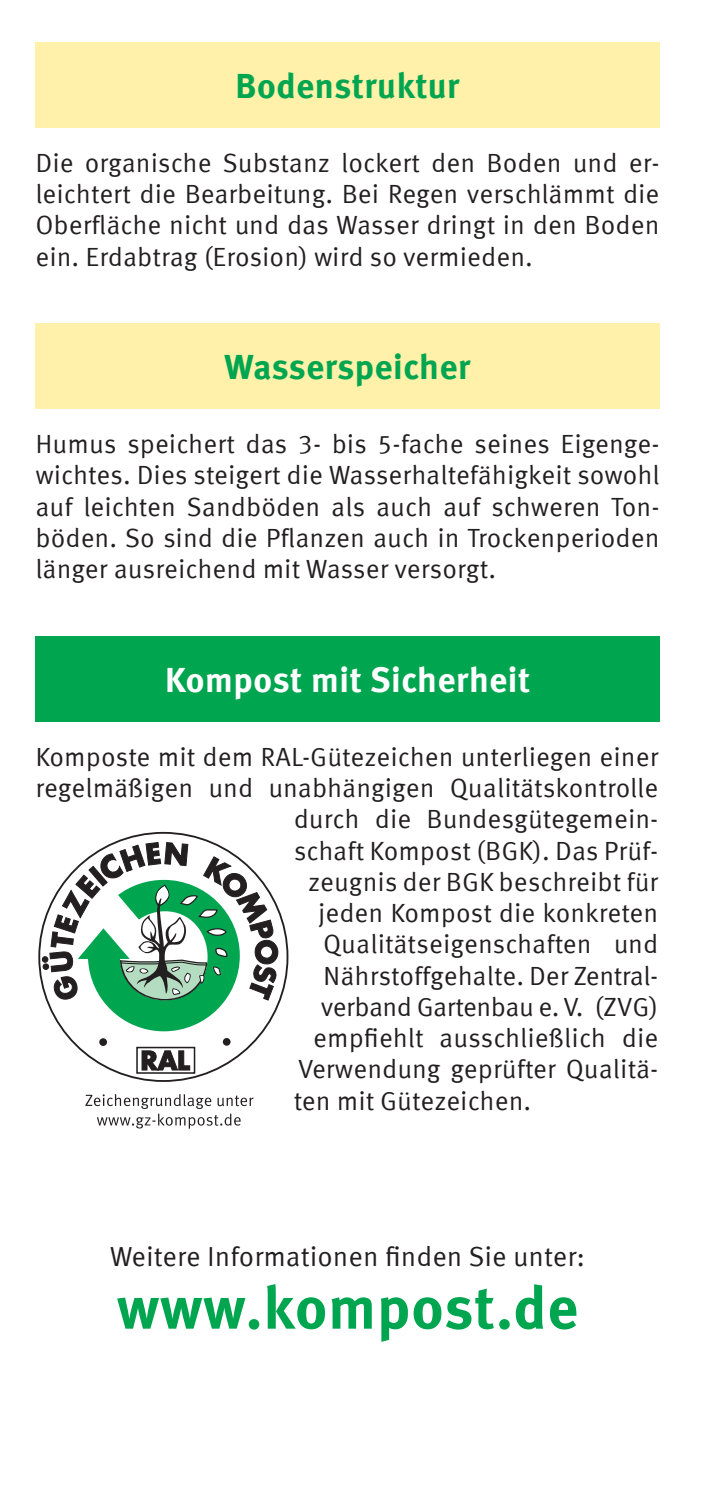
<style>
.page{position:relative;width:705px;height:1489px;background:#fff}
.page>*{position:absolute;margin:0;border:0;box-sizing:border-box;transform-origin:0 0}
.t1{font:700 60px "Meta Corr";color:#00a54f}
.t2{font:700 35px "Meta Corr";color:#00a54f}
.t3{font:700 35px "Meta Corr";color:#fff}
.t4{font:27.5px "Meta Corr";color:#231f20}
.t5{font:26.25px/31.2px "Meta Corr";color:#231f20;text-align:justify}
.t6{font:26.25px "Meta Corr";letter-spacing:-.02em;color:#231f20}
</style>
<div class="page">
<div style="left:35px;top:43px;width:624px;height:85px;background:#fff0aa"></div>
<div style="left:35px;top:324px;width:624px;height:85px;background:#fff0aa"></div>
<div style="left:35px;top:636px;width:624px;height:85px;background:#00a54f"></div>
<div style="left:99px;top:1038px;width:8px;height:7px;background:#231f20;border-radius:50%"></div>
<div style="left:136px;top:1046px;width:59px;height:27px;border:2px solid #231f20"></div>
<svg style="left:142px;top:1050px;width:48px;height:20px"></svg>
<div style="left:223px;top:1037px;width:7px;height:8px;background:#231f20;border-radius:50%"></div>
<svg style="left:42px;top:842px;width:236px;height:189px"></svg>
<svg style="left:85px;top:1094px;width:168px;height:34px"></svg>
<h2 class="t2" style="left:235px;top:72px;width:226px">Bodenstruktur</h2>
<p class="t5" style="left:35px;top:149px;width:625px">Die organische Substanz lockert den Boden und er&shy;leichtert die Bearbeitung. Bei Regen verschlämmt die Oberfläche nicht und das Wasser dringt in den Boden ein. Erdabtrag (Erosion) wird so vermieden.</p>
<h2 class="t2" style="left:224px;top:353px;width:248px">Wasserspeicher</h2>
<p class="t5" style="left:35px;top:430px;width:625px">Humus speichert das 3- bis 5-fache seines Eigenge&shy;wichtes. Dies steigert die Wasserhaltefähigkeit sowohl auf leichten Sandböden als auch auf schweren Ton&shy;böden. So sind die Pflanzen auch in Trockenperioden länger ausreichend mit Wasser versorgt.</p>
<h2 class="t3" style="left:165px;top:666px;width:367px">Kompost mit Sicherheit</h2>
<p class="t5" style="left:35px;top:742px;width:624px">Komposte mit dem RAL-Gütezeichen unterliegen einer</p>
<p class="t5" style="left:35px;top:774px;width:624px">regelmäßigen und unabhängigen Qualitätskontrolle</p>
<p class="t5" style="left:293px;top:805px;width:366px">durch die Bundesgütegemein-</p>
<p class="t5" style="left:293px;top:836px;width:366px">schaft Kompost (BGK). Das Prüf-</p>
<p class="t5" style="left:308px;top:867px;width:351px">zeugnis der BGK beschreibt für</p>
<p class="t5" style="left:318px;top:899px;width:341px">jeden Kompost die konkreten</p>
<p class="t5" style="left:323px;top:930px;width:337px">Qualitätseigenschaften und</p>
<p class="t5" style="left:323px;top:961px;width:337px">Nährstoffgehalte. Der Zentral-</p>
<p class="t6" style="left:320px;top:995px;width:339px">verband Gartenbau e. V. (ZVG)</p>
<p class="t5" style="left:313px;top:1021px;width:347px">empfiehlt ausschließlich die</p>
<p class="t5" style="left:298px;top:1055px;width:361px">Verwendung geprüfter Qualitä-</p>
<p class="t5" style="left:293px;top:1086px;width:239px">ten mit Gütezeichen.</p>
<p class="t4" style="left:110px;top:1239px;width:477px">Weitere Informationen finden Sie unter:</p>
<h1 class="t1" style="left:116px;top:1283px;width:463px">www.kompost.de</h1>
</div>
